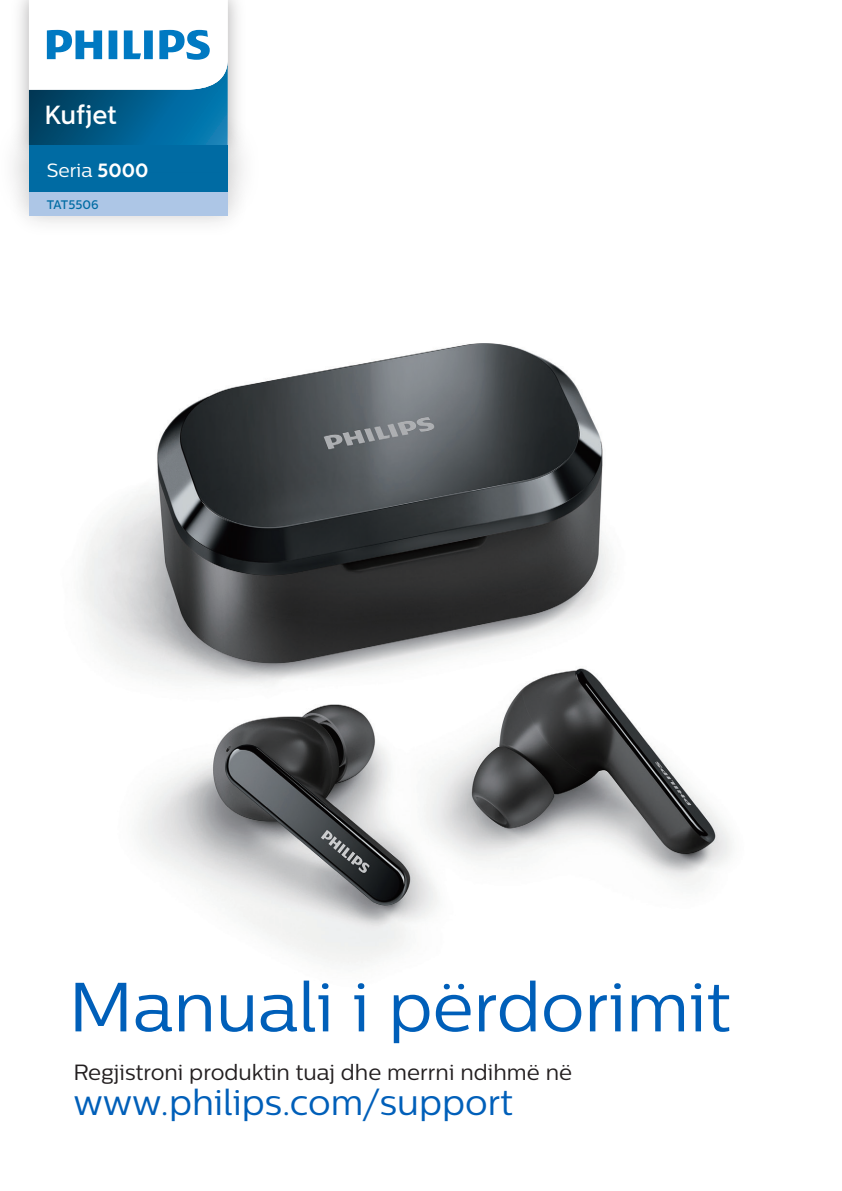
<style>
.page{position:relative;width:842px;height:1191px;background:#fff}
.page>*{position:absolute;margin:0;border:0;box-sizing:border-box;transform-origin:0 0}
.t1{font:69.4px "Centrale Sans";color:#005fb9}
.t2{font:36px "Centrale Sans";color:#005fb9}
.t3{font:500 26.2px "Centrale Sans";letter-spacing:-.005em;color:#fff}
.t4{font:22px "Centrale Sans";color:#231f20}
.t5{font:19.2px "Centrale Sans";color:#fff}
.t6{font:500 12.4px "Centrale Sans";color:#006ba3}
.s1{font-weight:700}
</style>
<div class="page">
<img style="left:81px;top:343px;width:651px;height:621px">
<img style="left:19px;top:0;width:219px;height:102px">
<svg style="left:29px;top:0;width:199px;height:102px"></svg>
<img style="left:14px;top:102px;width:229px;height:60px">
<div style="left:29px;top:145px;width:199px;height:47px;background:#006ba3"></div>
<div style="left:29px;top:192px;width:199px;height:23px;background:#adc6e6"></div>
<p class="t3" style="left:45px;top:99px;width:74px">Kufjet</p>
<p class="t5" style="left:47px;top:159px;width:103px">Seria <span class="s1">5000</span></p>
<p class="t6" style="left:47px;top:198px;width:53px">TAT5506</p>
<h1 class="t1" style="left:69px;top:967px;width:664px">Manuali i përdorimit</h1>
<p class="t4" style="left:73px;top:1059px;width:500px">Regjistroni produktin tuaj dhe merrni ndihmë në</p>
<h2 class="t2" style="left:73px;top:1082px;width:441px">www.philips.com/support</h2>
</div>
